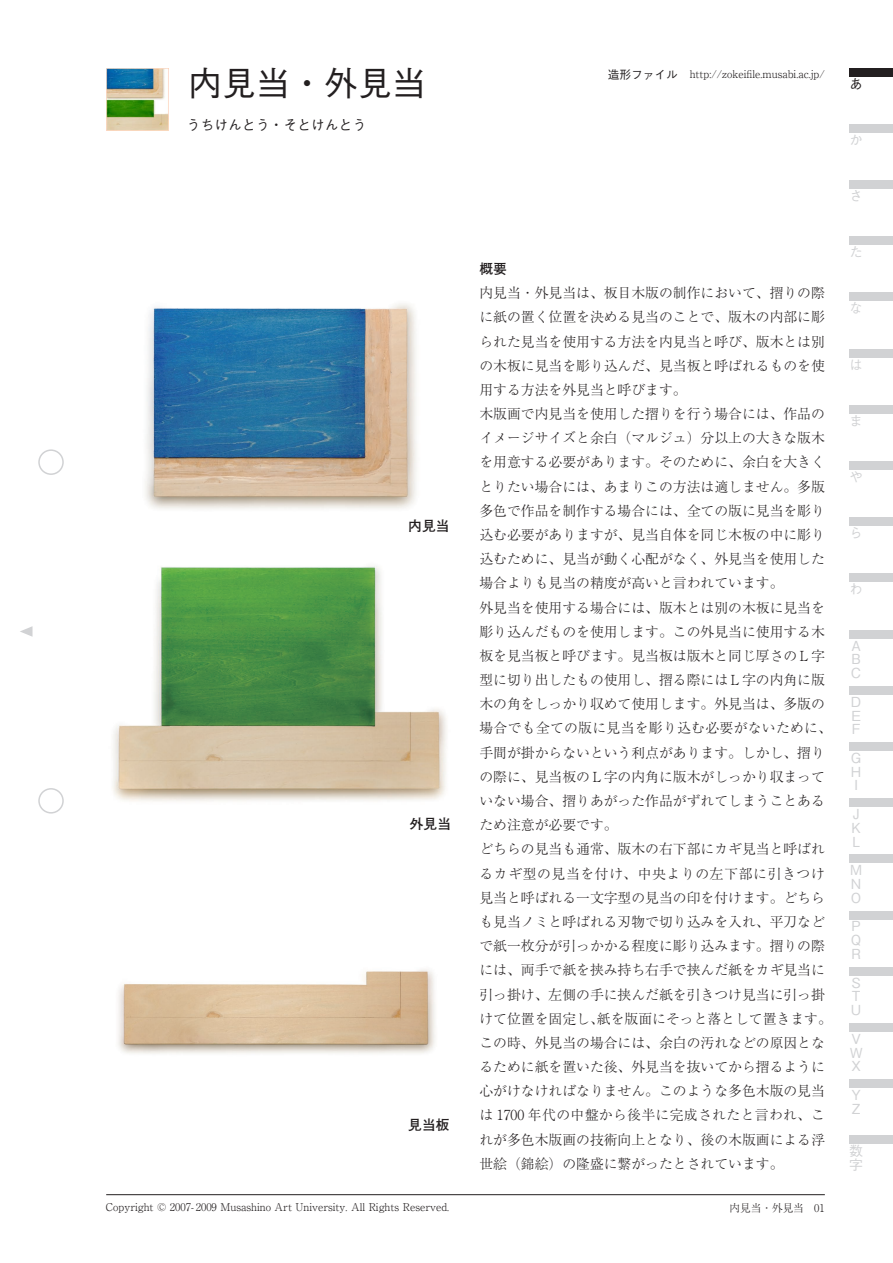
<style>
.page{position:relative;width:893px;height:1263px;background:#fff}
.page>*{position:absolute;margin:0;border:0;box-sizing:border-box;transform-origin:0 0}
.t1{font:500 34.05px "Gothic BBB Pro";color:#231f20}
.t2{font:300 13.8px/24.2px "Ryumin Pro";color:#231f20;text-align:justify}
.t3{font:500 13.8px/13.8px "Gothic BBB Pro";color:#d1d2d4;text-align:justify}
.t4{font:300 13.8px "Ryumin Pro";letter-spacing:.045em;color:#231f20}
.t5{font:500 13.8px "Gothic BBB Pro";color:#231f20}
.t6{font:700 13.8px "Futo Go B101 Pro";color:#231f20}
.t7{font:300 10.65px "Ryumin Pro";color:#231f20}
.s1{font-family:"Gothic BBB Pro";font-weight:500;font-size:11.7px}
</style>
<div class="page">
<div style="left:38px;top:449px;width:26px;height:26px;border:2px solid #d1d2d4;border-radius:50%"></div>
<div style="left:38px;top:788px;width:26px;height:25px;border:2px solid #d1d2d4;border-radius:50%"></div>
<svg style="left:20px;top:626px;width:13px;height:11px"></svg>
<div style="left:849px;top:1135px;width:44px;height:9px;background:#d1d2d4"></div>
<div style="left:849px;top:1079px;width:44px;height:9px;background:#d1d2d4"></div>
<div style="left:849px;top:1023px;width:44px;height:8px;background:#d1d2d4"></div>
<div style="left:849px;top:967px;width:44px;height:8px;background:#d1d2d4"></div>
<div style="left:849px;top:911px;width:44px;height:8px;background:#d1d2d4"></div>
<div style="left:849px;top:854px;width:44px;height:9px;background:#d1d2d4"></div>
<div style="left:849px;top:798px;width:44px;height:9px;background:#d1d2d4"></div>
<div style="left:849px;top:742px;width:44px;height:9px;background:#d1d2d4"></div>
<div style="left:849px;top:686px;width:44px;height:9px;background:#d1d2d4"></div>
<div style="left:849px;top:630px;width:44px;height:8px;background:#d1d2d4"></div>
<div style="left:849px;top:574px;width:44px;height:8px;background:#d1d2d4"></div>
<div style="left:849px;top:517px;width:44px;height:9px;background:#d1d2d4"></div>
<div style="left:849px;top:461px;width:44px;height:9px;background:#d1d2d4"></div>
<div style="left:849px;top:405px;width:44px;height:9px;background:#d1d2d4"></div>
<div style="left:849px;top:349px;width:44px;height:8px;background:#d1d2d4"></div>
<div style="left:849px;top:293px;width:44px;height:8px;background:#d1d2d4"></div>
<div style="left:849px;top:237px;width:44px;height:8px;background:#d1d2d4"></div>
<div style="left:849px;top:180px;width:44px;height:9px;background:#d1d2d4"></div>
<div style="left:849px;top:124px;width:44px;height:9px;background:#d1d2d4"></div>
<hr style="left:106px;top:1194px;width:719px;height:1px;background:#231f20">
<div style="left:849px;top:68px;width:44px;height:9px;background:#231f20"></div>
<img style="left:106px;top:68px;width:62px;height:62px">
<img style="left:113px;top:303px;width:334px;height:499px">
<img style="left:118px;top:969px;width:317px;height:85px">
<p class="t1" style="left:188px;top:56px;width:240px">内見当・外見当</p>
<p class="t5" style="left:187px;top:114px;width:181px">うちけんとう・そとけんとう</p>
<p class="t6" style="left:408px;top:515px;width:43px">内見当</p>
<p class="t6" style="left:410px;top:812px;width:43px">外見当</p>
<p class="t6" style="left:408px;top:1113px;width:43px">見当板</p>
<p class="t7" style="left:106px;top:1199px;width:345px">Copyright © 2007- 2009 Musashino Art University. All Rights Reserved.</p>
<p class="t6" style="left:479px;top:258px;width:29px">概要</p>
<p class="t7" style="left:608px;top:66px;width:218px"><span class="s1">造形ファイル　</span>http://zokeifile.musabi.ac j p. /</p>
<p class="t2" style="left:479px;top:280px;width:347px">内見当・外見当は、板目木版の制作において、摺りの際に紙の置く位置を決める見当のことで、版木の内部に彫られた見当を使用する方法を内見当と呼び、版木とは別の木板に見当を彫り込んだ、見当板と呼ばれるものを使用する方法を外見当と呼びます。</p>
<p class="t2" style="left:479px;top:401px;width:347px">木版画で内見当を使用した摺りを行う場合には、作品のイメージサイズと余白（マルジュ）分以上の大きな版木を用意する必要があります。そのために、余白を大きくとりたい場合には、あまりこの方法は適しません。多版多色で作品を制作する場合には、全ての版に見当を彫り込む必要がありますが、見当自体を同じ木板の中に彫り込むために、見当が動く心配がなく、外見当を使用した場合よりも見当の精度が高いと言われています。</p>
<p class="t2" style="left:479px;top:594px;width:354px;text-align:left">外見当を使用する場合には、版木とは別の木板に見当を彫り込んだものを使用します。この外見当に使用する木板を見当板と呼びます。見当板は版木と同じ厚さのＬ字型に切り出したもの使用し、摺る際にはＬ字の内角に版木の角をしっかり収めて使用します。外見当は、多版の場合でも全ての版に見当を彫り込む必要がないために、手間が掛からないという利点があります。しかし、摺りの際に、見当板のＬ字の内角に版木がしっかり収まっていない場合、摺りあがった作品がずれてしまうことあるため注意が必要です。</p>
<p class="t2" style="left:479px;top:836px;width:347px">どちらの見当も通常、版木の右下部にカギ見当と呼ばれ</p>
<p class="t4" style="left:479px;top:862px;width:347px">るカギ型の見当を付け、中央よりの左下部に引きつけ</p>
<p class="t2" style="left:479px;top:884px;width:347px">見当と呼ばれる一文字型の見当の印を付けます。どちら</p>
<p class="t2" style="left:479px;top:909px;width:347px">も見当ノミと呼ばれる刃物で切り込みを入れ、平刀など</p>
<p class="t2" style="left:479px;top:933px;width:347px">で紙一枚分が引っかかる程度に彫り込みます。摺りの際</p>
<p class="t2" style="left:479px;top:957px;width:347px">には、両手で紙を挟み持ち右手で挟んだ紙をカギ見当に</p>
<p class="t2" style="left:479px;top:981px;width:347px">引っ掛け、左側の手に挟んだ紙を引きつけ見当に引っ掛</p>
<p class="t2" style="left:597px;top:1005px;width:236px">紙を版面にそっと落として置きます。</p>
<p class="t2" style="left:479px;top:1005px;width:347px;text-align:left">けて位置を固定し、<br>この時、外見当の場合には、余白の汚れなどの原因となるために紙を置いた後、外見当を抜いてから摺るように心がけなければなりません。このような多色木版の見当は 1700 年代の中盤から後半に完成されたと言われ、これが多色木版画の技術向上となり、後の木版画による浮世絵（錦絵）の隆盛に繋がったとされています。</p>
<p class="t7" style="left:729px;top:1199px;width:76px">内見当・外見当</p>
<p class="t7" style="left:814px;top:1199px;width:12px">01</p>
<p class="t5" style="left:849px;top:72px;width:13px">あ</p>
<p class="t3" style="left:849px;top:131px;width:14px">か</p>
<p class="t3" style="left:849px;top:187px;width:12px">さ</p>
<p class="t3" style="left:849px;top:244px;width:14px">た</p>
<p class="t3" style="left:849px;top:300px;width:14px">な</p>
<p class="t3" style="left:849px;top:356px;width:14px">は</p>
<p class="t3" style="left:849px;top:412px;width:13px">ま</p>
<p class="t3" style="left:849px;top:468px;width:14px">や</p>
<p class="t3" style="left:849px;top:524px;width:13px">ら</p>
<p class="t3" style="left:849px;top:580px;width:14px">わ</p>
<p class="t3" style="left:851px;top:637px;width:12px">A B C</p>
<p class="t3" style="left:851px;top:693px;width:12px">D E F</p>
<p class="t3" style="left:851px;top:749px;width:12px">G H I</p>
<p class="t3" style="left:851px;top:805px;width:11px">J K L</p>
<p class="t3" style="left:850px;top:861px;width:14px">M N O</p>
<p class="t3" style="left:851px;top:918px;width:12px">P Q R</p>
<p class="t3" style="left:851px;top:974px;width:12px">S T U</p>
<p class="t3" style="left:850px;top:1030px;width:15px;text-align:left">V<br>W<br>X</p>
<p class="t3" style="left:851px;top:1086px;width:11px">Y<br>Z</p>
<p class="t3" style="left:849px;top:1142px;width:15px">数字</p>
</div>
